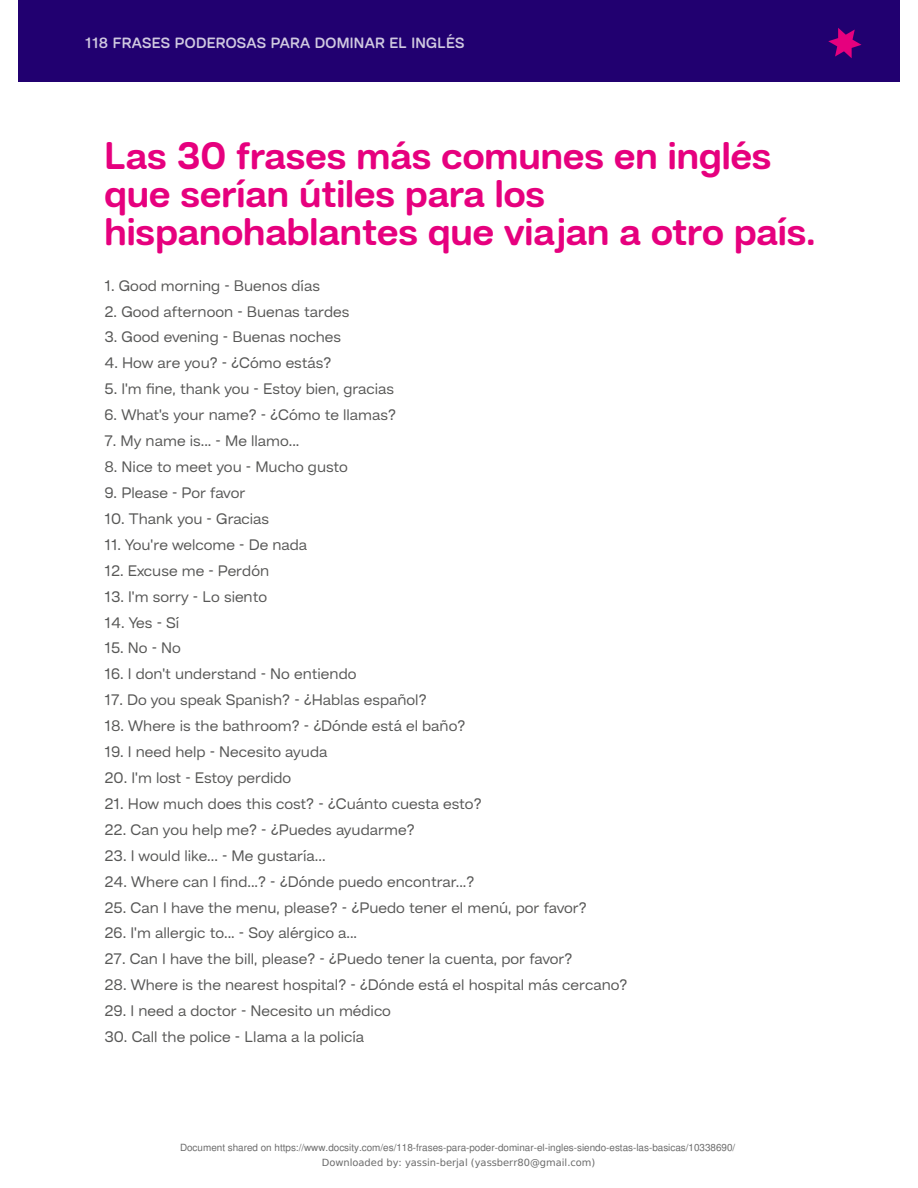
<style>
.page{position:relative;width:918px;height:1188px;background:#fff}
.page>*{position:absolute;margin:0;border:0;box-sizing:border-box;transform-origin:0 0}
.t1{font:700 38.85px/37.8px "Hando Soft";color:#e6007e}
.t2{font:15.9px "Hando Soft";color:#575756}
.t3{font:600 15.15px "Hando Soft";letter-spacing:.02em;color:#fff}
.t4{font:9.9px "Nimbus Sans";color:#6b6b6b}
.t5{font:9.9px "DejaVu Sans";letter-spacing:.005em;color:#6b6b6b}
</style>
<div class="page">
<div style="left:18px;top:0;width:882px;height:82px;background:#210070"></div>
<svg style="left:828px;top:28px;width:34px;height:30px"></svg>
<p class="t3" style="left:85px;top:34px;width:381px">118 FRASES PODEROSAS PARA DOMINAR EL INGLÉS</p>
<h1 class="t1" style="left:104px;top:141px;width:712px">Las 30 frases más comunes en inglés que serían útiles para los hispanohablantes que viajan a otro país.</h1>
<p class="t2" style="left:104px;top:279px;width:217px">1. Good morning - Buenos días</p>
<p class="t2" style="left:104px;top:304px;width:247px">2. Good afternoon - Buenas tardes</p>
<p class="t2" style="left:104px;top:330px;width:238px">3. Good evening - Buenas noches</p>
<p class="t2" style="left:104px;top:356px;width:228px">4. How are you? - ¿Cómo estás?</p>
<p class="t2" style="left:104px;top:382px;width:291px">5. I'm fine, thank you - Estoy bien, gracias</p>
<p class="t2" style="left:104px;top:408px;width:293px">6. What's your name? - ¿Cómo te llamas?</p>
<p class="t2" style="left:104px;top:434px;width:197px">7. My name is... - Me llamo...</p>
<p class="t2" style="left:104px;top:460px;width:245px">8. Nice to meet you - Mucho gusto</p>
<p class="t2" style="left:104px;top:486px;width:142px">9. Please - Por favor</p>
<p class="t2" style="left:104px;top:512px;width:166px">10. Thank you - Gracias</p>
<p class="t2" style="left:104px;top:538px;width:204px">11. You're welcome - De nada</p>
<p class="t2" style="left:104px;top:564px;width:166px">12. Excuse me - Perdón</p>
<p class="t2" style="left:104px;top:590px;width:164px">13. I'm sorry - Lo siento</p>
<p class="t2" style="left:104px;top:615px;width:76px">14. Yes - Sí</p>
<p class="t2" style="left:104px;top:641px;width:78px">15. No - No</p>
<p class="t2" style="left:104px;top:667px;width:254px">16. I don't understand - No entiendo</p>
<p class="t2" style="left:104px;top:693px;width:324px">17. Do you speak Spanish? - ¿Hablas español?</p>
<p class="t2" style="left:104px;top:719px;width:362px">18. Where is the bathroom? - ¿Dónde está el baño?</p>
<p class="t2" style="left:104px;top:745px;width:224px">19. I need help - Necesito ayuda</p>
<p class="t2" style="left:104px;top:771px;width:188px">20. I'm lost - Estoy perdido</p>
<p class="t2" style="left:104px;top:797px;width:379px">21. How much does this cost? - ¿Cuánto cuesta esto?</p>
<p class="t2" style="left:104px;top:823px;width:312px">22. Can you help me? - ¿Puedes ayudarme?</p>
<p class="t2" style="left:104px;top:849px;width:223px">23. I would like... - Me gustaría...</p>
<p class="t2" style="left:104px;top:874px;width:372px">24. Where can I find...? - ¿Dónde puedo encontrar...?</p>
<p class="t2" style="left:104px;top:900px;width:484px">25. Can I have the menu, please? - ¿Puedo tener el menú, por favor?</p>
<p class="t2" style="left:104px;top:926px;width:254px">26. I'm allergic to... - Soy alérgico a...</p>
<p class="t2" style="left:104px;top:952px;width:469px">27. Can I have the bill, please? - ¿Puedo tener la cuenta, por favor?</p>
<p class="t2" style="left:104px;top:978px;width:525px">28. Where is the nearest hospital? - ¿Dónde está el hospital más cercano?</p>
<p class="t2" style="left:104px;top:1004px;width:288px">29. I need a doctor - Necesito un médico</p>
<p class="t2" style="left:104px;top:1030px;width:261px">30. Call the police - Llama a la policía</p>
<p class="t4" style="left:180px;top:1144px;width:557px">Document shared on https://www.docsity.com/es/118-frases-para-poder-dominar-el-ingles-siendo-estas-las-basicas/10338690/</p>
<p class="t5" style="left:322px;top:1157px;width:275px">Downloaded by: yassin-berjal (yassberr80@gmail.com)</p>
</div>
